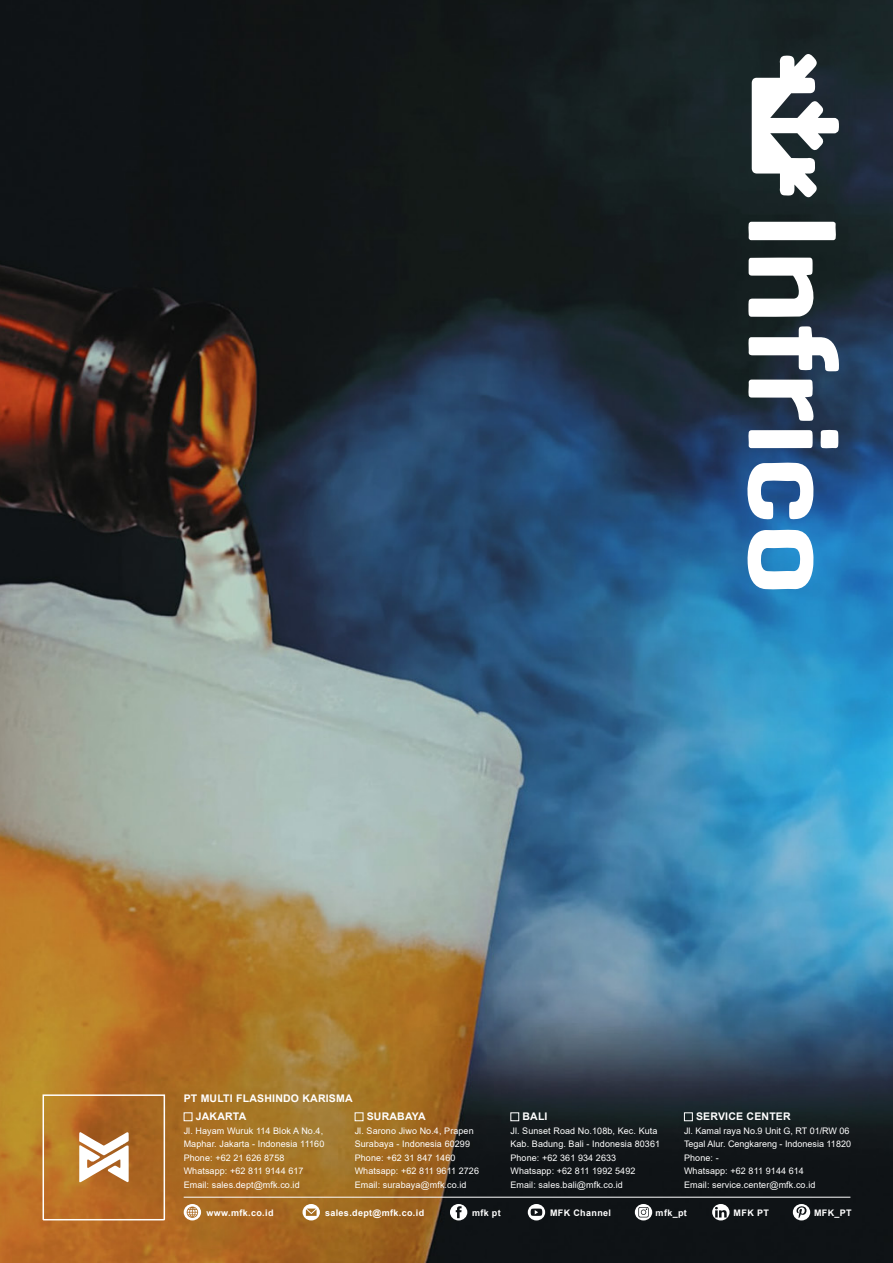
<style>
.page{position:relative;width:893px;height:1263px;background:#fff}
.page>*{position:absolute;margin:0;border:0;box-sizing:border-box;transform-origin:0 0}
.t1{font:700 10.5px/18px "Arial";letter-spacing:.02em;color:#fff}
.t2{font:9px/13.5px "Arial";letter-spacing:.01em;color:#fff}
.t3{font:700 9px "Arial";letter-spacing:.04em;color:#fff}
</style>
<div class="page">
<img style="left:0;top:0;width:893px;height:1263px">
<hr style="left:184px;top:1197px;width:666px;height:1px;background:#fff">
<svg style="left:303px;top:1204px;width:17px;height:16px"></svg>
<svg style="left:528px;top:1204px;width:17px;height:16px"></svg>
<svg style="left:450px;top:1204px;width:17px;height:16px"></svg>
<svg style="left:712px;top:1204px;width:17px;height:16px"></svg>
<svg style="left:793px;top:1204px;width:17px;height:16px"></svg>
<svg style="left:184px;top:1204px;width:17px;height:16px"></svg>
<svg style="left:635px;top:1204px;width:17px;height:16px"></svg>
<svg style="left:42px;top:1094px;width:124px;height:127px;background:#bd8142"></svg>
<div style="left:184px;top:1112px;width:8px;height:9px;border:1px solid #fff"></div>
<div style="left:355px;top:1112px;width:8px;height:9px;border:1px solid #fff"></div>
<div style="left:510px;top:1112px;width:9px;height:9px;border:1px solid #fff"></div>
<div style="left:684px;top:1112px;width:9px;height:9px;border:1px solid #fff"></div>
<svg style="left:752px;top:52px;width:87px;height:146px"></svg>
<svg style="left:746px;top:529px;width:67px;height:61px"></svg>
<svg style="left:748px;top:257px;width:68px;height:60px"></svg>
<svg style="left:746px;top:462px;width:67px;height:58px"></svg>
<svg style="left:748px;top:326px;width:91px;height:45px"></svg>
<svg style="left:748px;top:222px;width:88px;height:18px"></svg>
<svg style="left:748px;top:380px;width:66px;height:41px"></svg>
<svg style="left:748px;top:430px;width:65px;height:18px"></svg>
<svg style="left:820px;top:430px;width:18px;height:18px"></svg>
<p class="t1" style="left:196px;top:1089px;width:158px;text-indent:-12px">PT MULTI FLASHINDO KARISMA<br>JAKARTA</p>
<p class="t2" style="left:184px;top:1123px;width:142px">Jl. Hayam Wuruk 114 Blok A No.4,<br>Maphar. Jakarta - Indonesia 11160<br>Phone: +62 21 626 8758<br>Whatsapp: +62 811 9144 617<br>Email: sales.dept@mfk.co.id</p>
<p class="t1" style="left:367px;top:1107px;width:61px">SURABAYA</p>
<p class="t2" style="left:355px;top:1123px;width:126px">Jl. Sarono Jiwo No.4, Prapen<br>Surabaya - Indonesia 60299<br>Phone: +62 31 847 1460<br>Whatsapp: +62 811 9611 2726<br>Email: surabaya@mfk.co.id</p>
<p class="t1" style="left:522px;top:1107px;width:27px">BALI</p>
<p class="t2" style="left:510px;top:1123px;width:151px">Jl. Sunset Road No.108b, Kec. Kuta<br>Kab. Badung. Bali - Indonesia 80361<br>Phone: +62 361 934 2633<br>Whatsapp: +62 811 1992 5492<br>Email: sales.bali@mfk.co.id</p>
<p class="t1" style="left:696px;top:1107px;width:96px">SERVICE CENTER</p>
<p class="t2" style="left:684px;top:1123px;width:168px">Jl. Kamal raya No.9 Unit G, RT 01/RW 06<br>Tegal Alur. Cengkareng - Indonesia 11820<br>Phone: -<br>Whatsapp: +62 811 9144 614<br>Email: service.center@mfk.co.id</p>
<p class="t3" style="left:206px;top:1206px;width:69px">www.mfk.co.id</p>
<p class="t3" style="left:325px;top:1206px;width:101px">sales.dept@mfk.co.id</p>
<p class="t3" style="left:472px;top:1206px;width:30px">mfk pt</p>
<p class="t3" style="left:550px;top:1206px;width:63px">MFK Channel</p>
<p class="t3" style="left:656px;top:1206px;width:33px">mfk_pt</p>
<p class="t3" style="left:734px;top:1206px;width:37px">MFK PT</p>
<p class="t3" style="left:814px;top:1206px;width:39px">MFK_PT</p>
</div>
